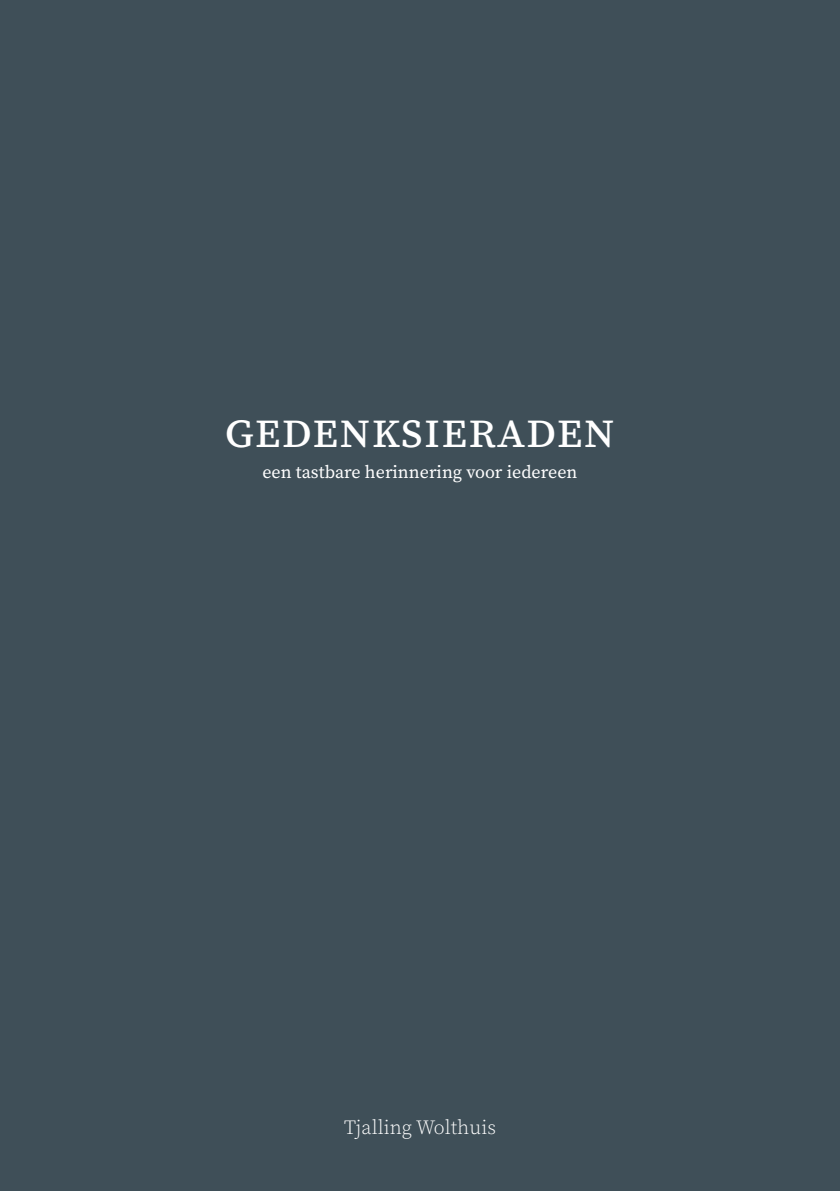
<style>
.page{position:relative;width:840px;height:1191px;background:#fff}
.page>*{position:absolute;margin:0;border:0;box-sizing:border-box;transform-origin:0 0}
.t1{font:48px "Source Serif Pro";color:#fff}
.t2{font:300 20px "Source Serif Pro";color:#fff}
.t3{font:18px "Source Serif Pro";color:#fff}
</style>
<div class="page">
<div style="left:0;top:0;width:839px;height:1191px;background:#3f4f58"></div>
<p class="t1" style="left:224px;top:398px;width:393px">gedenksieraden</p>
<p class="t3" style="left:262px;top:460px;width:316px">een tastbare herinnering voor iedereen</p>
<p class="t2" style="left:344px;top:1114px;width:153px">Tjalling Wolthuis</p>
</div>
